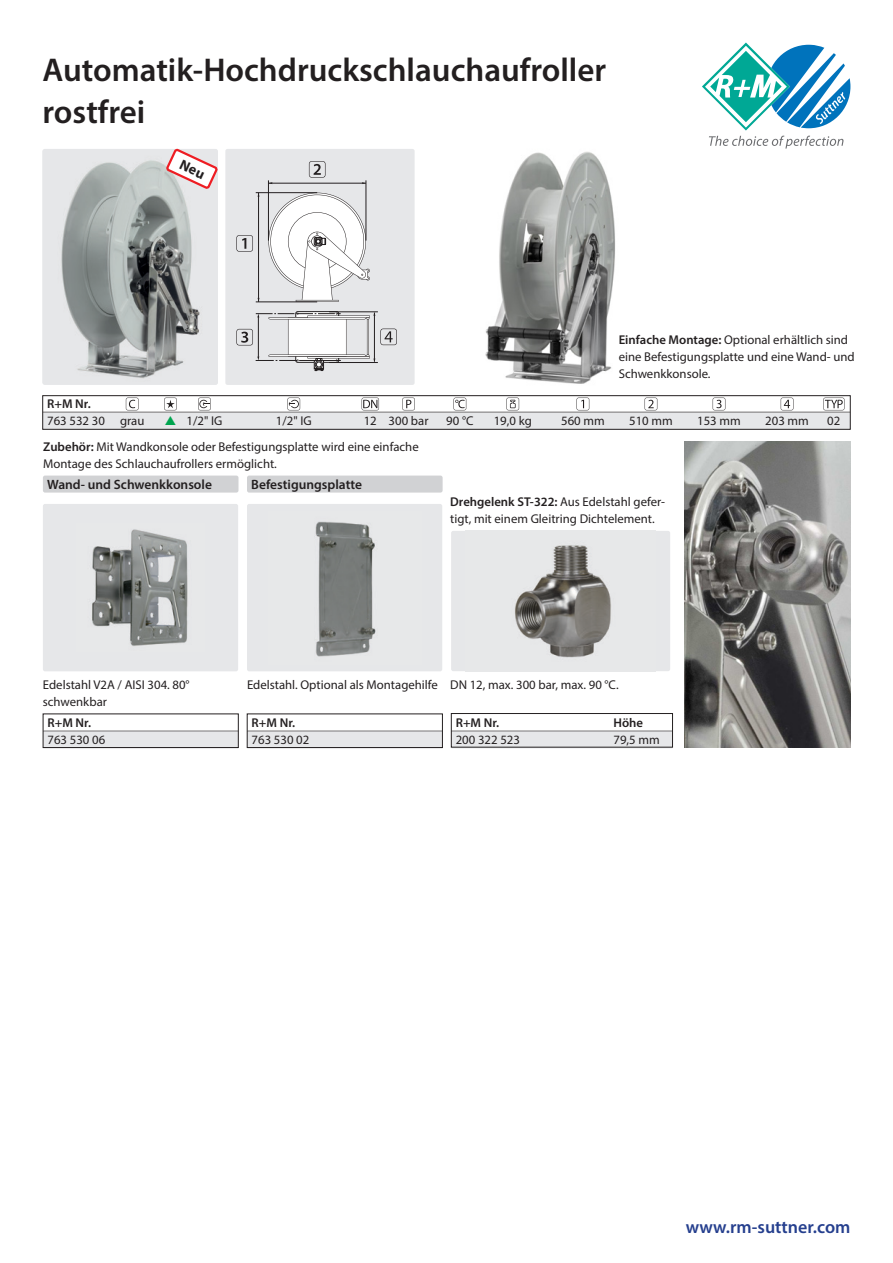
<style>
.page{position:relative;width:893px;height:1263px;background:#fff}
.page>*{position:absolute;margin:0;border:0;box-sizing:border-box;transform-origin:0 0}
.PDF_2011_-_Headline{font:600 33px/42.5px "Myriad Pro";color:#231f20}
.t1{font:600 18px "Myriad Pro";color:#253f8e}
._2014_AN_-_Master{font:600 13.5px "Myriad Pro";color:#231f20}
.T_master_b{font:12.75px/17px "Myriad Pro";color:#231f20}
.T_master_a{font:600 12.75px "Myriad Pro";letter-spacing:.005em;color:#231f20}
.s1{font-weight:600}
.s2{color:#00a54f}
</style>
<div class="page">
<svg style="left:702px;top:43px;width:148px;height:106px"></svg>
<div style="left:451px;top:531px;width:219px;height:140px;background:#e6e7e9;border-radius:2px"></div>
<img style="left:515px;top:545px;width:96px;height:113px">
<div style="left:225px;top:149px;width:190px;height:236px;background:#e6e7e9;border-radius:2px"></div>
<hr style="left:258px;top:193px;width:1px;height:109px;background:#231f20">
<hr style="left:256px;top:192px;width:61px;height:1px;background:#231f20">
<hr style="left:256px;top:302px;width:61px;height:1px;background:#231f20">
<svg style="left:236px;top:235px;width:17px;height:17px"></svg>
<hr style="left:268px;top:180px;width:1px;height:61px;background:#231f20">
<hr style="left:268px;top:183px;width:98px;height:1px;background:#231f20">
<hr style="left:366px;top:180px;width:1px;height:61px;background:#231f20">
<svg style="left:309px;top:161px;width:16px;height:17px"></svg>
<svg style="left:268px;top:193px;width:102px;height:109px"></svg>
<svg style="left:236px;top:312px;width:161px;height:59px"></svg>
<img style="left:43px;top:151px;width:175px;height:232px">
<div style="left:43px;top:504px;width:195px;height:167px;background:#e6e7e9;border-radius:2px"></div>
<img style="left:92px;top:529px;width:96px;height:117px">
<div style="left:247px;top:504px;width:195px;height:167px;background:#e6e7e9;border-radius:2px"></div>
<img style="left:315px;top:521px;width:61px;height:136px">
<div style="left:451px;top:731px;width:221px;height:17px;background:#e6e7e9"></div>
<div style="left:451px;top:713px;width:222px;height:34px;border:1px solid #231f20"></div>
<div style="left:43px;top:412px;width:807px;height:17px;background:#e6e7e9"></div>
<svg style="left:126px;top:398px;width:13px;height:12px"></svg>
<svg style="left:164px;top:398px;width:13px;height:12px"></svg>
<svg style="left:198px;top:398px;width:13px;height:12px"></svg>
<svg style="left:287px;top:398px;width:13px;height:12px"></svg>
<svg style="left:362px;top:398px;width:17px;height:12px"></svg>
<svg style="left:402px;top:398px;width:13px;height:12px"></svg>
<svg style="left:454px;top:398px;width:12px;height:12px"></svg>
<svg style="left:506px;top:398px;width:13px;height:12px"></svg>
<svg style="left:577px;top:398px;width:12px;height:12px"></svg>
<svg style="left:645px;top:398px;width:12px;height:12px"></svg>
<svg style="left:713px;top:398px;width:12px;height:12px"></svg>
<svg style="left:781px;top:398px;width:12px;height:12px"></svg>
<svg style="left:823px;top:398px;width:21px;height:12px"></svg>
<div style="left:43px;top:395px;width:807px;height:34px;border:1px solid #231f20"></div>
<div style="left:43px;top:731px;width:195px;height:17px;background:#e6e7e9"></div>
<div style="left:43px;top:714px;width:195px;height:34px;border:1px solid #231f20"></div>
<div style="left:247px;top:731px;width:195px;height:17px;background:#e6e7e9"></div>
<div style="left:247px;top:714px;width:196px;height:34px;border:1px solid #231f20"></div>
<div style="left:43px;top:476px;width:195px;height:17px;background:#d1d2d4;border-radius:2px"></div>
<div style="left:247px;top:476px;width:196px;height:17px;background:#d1d2d4;border-radius:2px"></div>
<img style="left:485px;top:151px;width:130px;height:233px">
<img style="left:685px;top:442px;width:165px;height:306px">
<svg style="left:164px;top:148px;width:54px;height:43px"></svg>
<p class="PDF_2011_-_Headline" style="left:43px;top:48px;width:565px">Automatik-Hochdruckschlauchaufroller rostfrei</p>
<p class="T_master_b" style="left:619px;top:331px;width:238px"><span class="s1">Einfache Montage:</span> Optional erhältlich sind eine Befestigungsplatte und eine Wand- und<br>Schwenkkonsole.</p>
<p class="T_master_a" style="left:47px;top:396px;width:45px">R+M Nr.</p>
<p class="T_master_b" style="left:47px;top:412px;width:99px">763 532 30 grau</p>
<p class="T_master_b" style="left:165px;top:412px;width:59px"><span class="s2">▲</span> 1/2" IG</p>
<p class="T_master_b" style="left:276px;top:412px;width:37px">1/2" IG</p>
<p class="T_master_b" style="left:364px;top:412px;width:66px">12 300 bar</p>
<p class="T_master_b" style="left:446px;top:412px;width:29px">90 °C</p>
<p class="T_master_b" style="left:494px;top:412px;width:40px">19,0 kg</p>
<p class="T_master_b" style="left:561px;top:412px;width:45px">560 mm</p>
<p class="T_master_b" style="left:629px;top:412px;width:45px">510 mm</p>
<p class="T_master_b" style="left:697px;top:412px;width:45px">153 mm</p>
<p class="T_master_b" style="left:765px;top:412px;width:45px">203 mm</p>
<p class="T_master_b" style="left:827px;top:412px;width:15px">02</p>
<p class="T_master_b" style="left:43px;top:438px;width:377px"><span class="s1">Zubehör:</span> Mit Wandkonsole oder Befestigungsplatte wird eine einfache<br>Montage des Schlauchaufrollers ermöglicht.</p>
<p class="_2014_AN_-_Master" style="left:47px;top:476px;width:166px">Wand- und Schwenkkonsole</p>
<p class="_2014_AN_-_Master" style="left:251px;top:476px;width:112px">Befestigungsplatte</p>
<p class="T_master_b" style="left:450px;top:493px;width:216px"><span class="s1">Drehgelenk ST-322:</span> Aus Edelstahl gefer&shy;tigt, mit einem Gleitring Dichtelement.</p>
<p class="T_master_b" style="left:43px;top:676px;width:148px">Edelstahl V2A / AISI 304. 80° schwenkbar</p>
<p class="T_master_b" style="left:247px;top:676px;width:192px">Edelstahl. Optional als Montagehilfe</p>
<p class="T_master_b" style="left:450px;top:676px;width:170px">DN 12, max. 300 bar, max. 90 °C.</p>
<p class="T_master_a" style="left:48px;top:715px;width:45px">R+M Nr.</p>
<p class="T_master_b" style="left:48px;top:731px;width:59px">763 530 06</p>
<p class="T_master_a" style="left:252px;top:715px;width:45px">R+M Nr.</p>
<p class="T_master_b" style="left:252px;top:731px;width:59px">763 530 02</p>
<p class="T_master_a" style="left:456px;top:715px;width:45px">R+M Nr.</p>
<p class="T_master_a" style="left:613px;top:715px;width:31px">Höhe</p>
<p class="T_master_b" style="left:456px;top:731px;width:66px">200 322 523</p>
<p class="T_master_b" style="left:613px;top:731px;width:48px">79,5 mm</p>
<p class="t1" style="left:686px;top:1215px;width:166px">www.rm-suttner.com</p>
</div>
